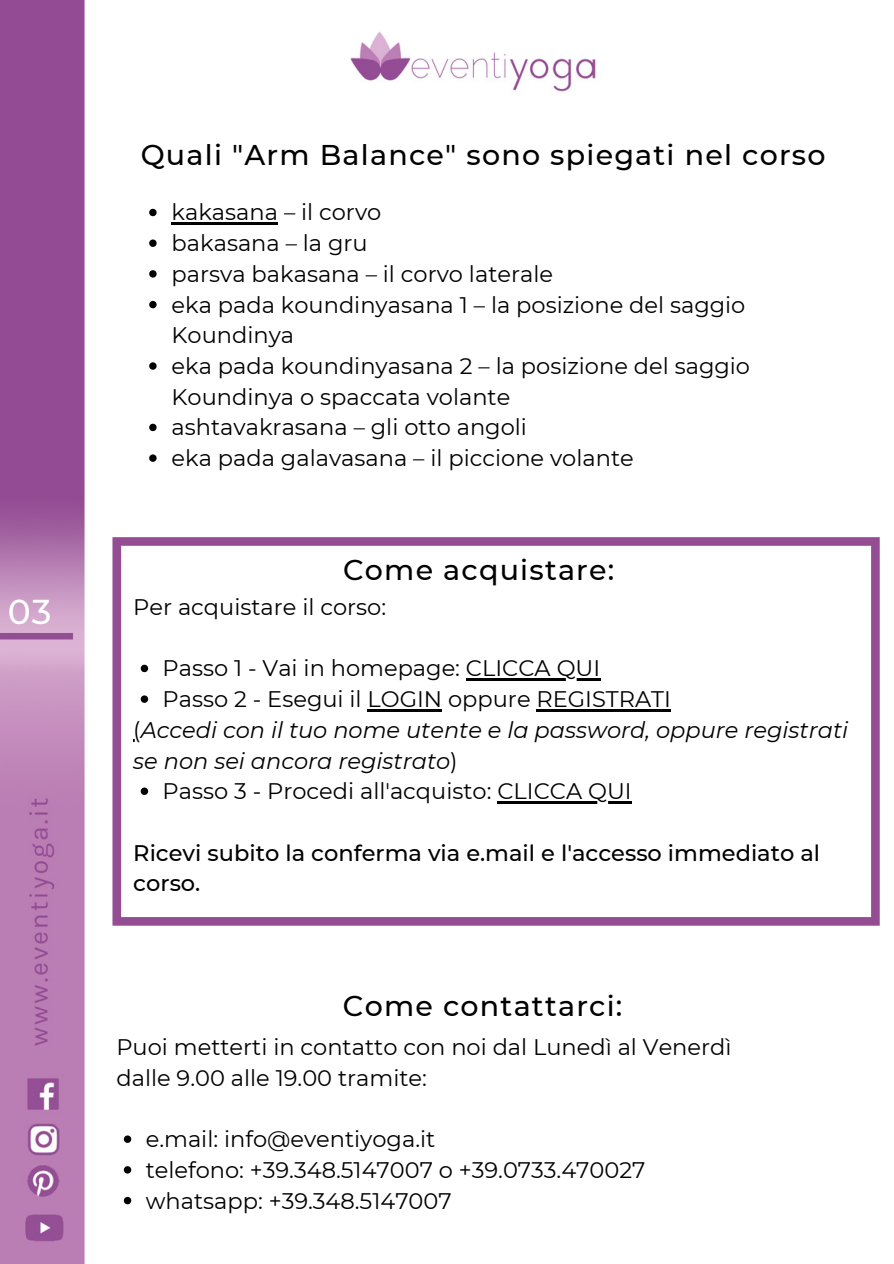
<style>
.page{position:relative;width:894px;height:1264px;background:#fff}
.page>*{position:absolute;margin:0;border:0;box-sizing:border-box;transform-origin:0 0}
.t1{font:500 34.5px "Montserrat";color:#fff}
.t2{font:500 28.5px "Montserrat";letter-spacing:.045em;color:#000}
.t3{font:22.5px/30.8px "Montserrat";color:#000}
.t4{font:italic 22.5px/30.8px "Montserrat";color:#000}
.t5{font:500 22.5px/30.8px "Montserrat";color:#000}
.s1{font-style:normal}
</style>
<div class="page">
<img style="left:0;top:0;width:85px;height:1263px">
<img style="left:350px;top:32px;width:246px;height:60px">
<svg style="left:124px;top:1135px;width:7px;height:7px"></svg>
<svg style="left:124px;top:1166px;width:7px;height:7px"></svg>
<svg style="left:124px;top:1196px;width:7px;height:8px"></svg>
<svg style="left:112px;top:537px;width:767px;height:388px"></svg>
<svg style="left:141px;top:664px;width:7px;height:8px"></svg>
<hr style="left:466px;top:678px;width:134px;height:2px;background:#000">
<svg style="left:141px;top:695px;width:7px;height:8px"></svg>
<hr style="left:367px;top:709px;width:75px;height:2px;background:#000">
<hr style="left:536px;top:709px;width:134px;height:2px;background:#000">
<svg style="left:141px;top:787px;width:7px;height:8px"></svg>
<hr style="left:497px;top:801px;width:134px;height:2px;background:#000">
<svg style="left:133px;top:740px;width:8px;height:2px"></svg>
<svg style="left:149px;top:209px;width:7px;height:7px"></svg>
<hr style="left:171px;top:222px;width:107px;height:3px;background:#000">
<svg style="left:149px;top:239px;width:7px;height:8px"></svg>
<svg style="left:149px;top:270px;width:7px;height:7px"></svg>
<svg style="left:149px;top:301px;width:7px;height:7px"></svg>
<svg style="left:149px;top:362px;width:7px;height:8px"></svg>
<svg style="left:149px;top:424px;width:7px;height:7px"></svg>
<svg style="left:149px;top:454px;width:7px;height:8px"></svg>
<h1 class="t1" style="left:8px;top:590px;width:45px">03</h1>
<p class="t2" style="left:141px;top:137px;width:686px">Quali "Arm Balance" sono spiegati nel corso</p>
<p class="t3" style="left:171px;top:197px;width:579px">kakasana – il corvo<br>bakasana – la gru<br>parsva bakasana – il corvo laterale<br>eka pada koundinyasana 1 – la posizione del saggio<br>Koundinya<br>eka pada koundinyasana 2 – la posizione del saggio<br>Koundinya o spaccata volante<br>ashtavakrasana – gli otto angoli<br>eka pada galavasana – il piccione volante</p>
<p class="t2" style="left:343px;top:552px;width:273px">Come acquistare:</p>
<p class="t3" style="left:133px;top:591px;width:254px">Per acquistare il corso:</p>
<p class="t3" style="left:162px;top:653px;width:509px">Passo 1 - Vai in homepage: CLICCA QUI<br>Passo 2 - Esegui il LOGIN oppure REGISTRATI</p>
<p class="t4" style="left:133px;top:714px;width:716px"><span class="s1">(</span>Accedi con il tuo nome utente e la password, oppure registrati se non sei ancora registrato<span class="s1">)</span></p>
<p class="t3" style="left:162px;top:775px;width:470px">Passo 3 - Procedi all'acquisto: CLICCA QUI</p>
<p class="t5" style="left:133px;top:837px;width:688px">Ricevi subito la conferma via e.mail e l'accesso immediato al corso.</p>
<p class="t2" style="left:343px;top:988px;width:281px">Come contattarci:</p>
<p class="t3" style="left:116px;top:1031px;width:616px">Puoi metterti in contatto con noi dal Lunedì al Venerdì dalle 9.00 alle 19.00 tramite:</p>
<p class="t3" style="left:146px;top:1123px;width:501px">e.mail: info@eventiyoga.it<br>telefono: +39.348.5147007 o +39.0733.470027 whatsapp: +39.348.5147007</p>
</div>
